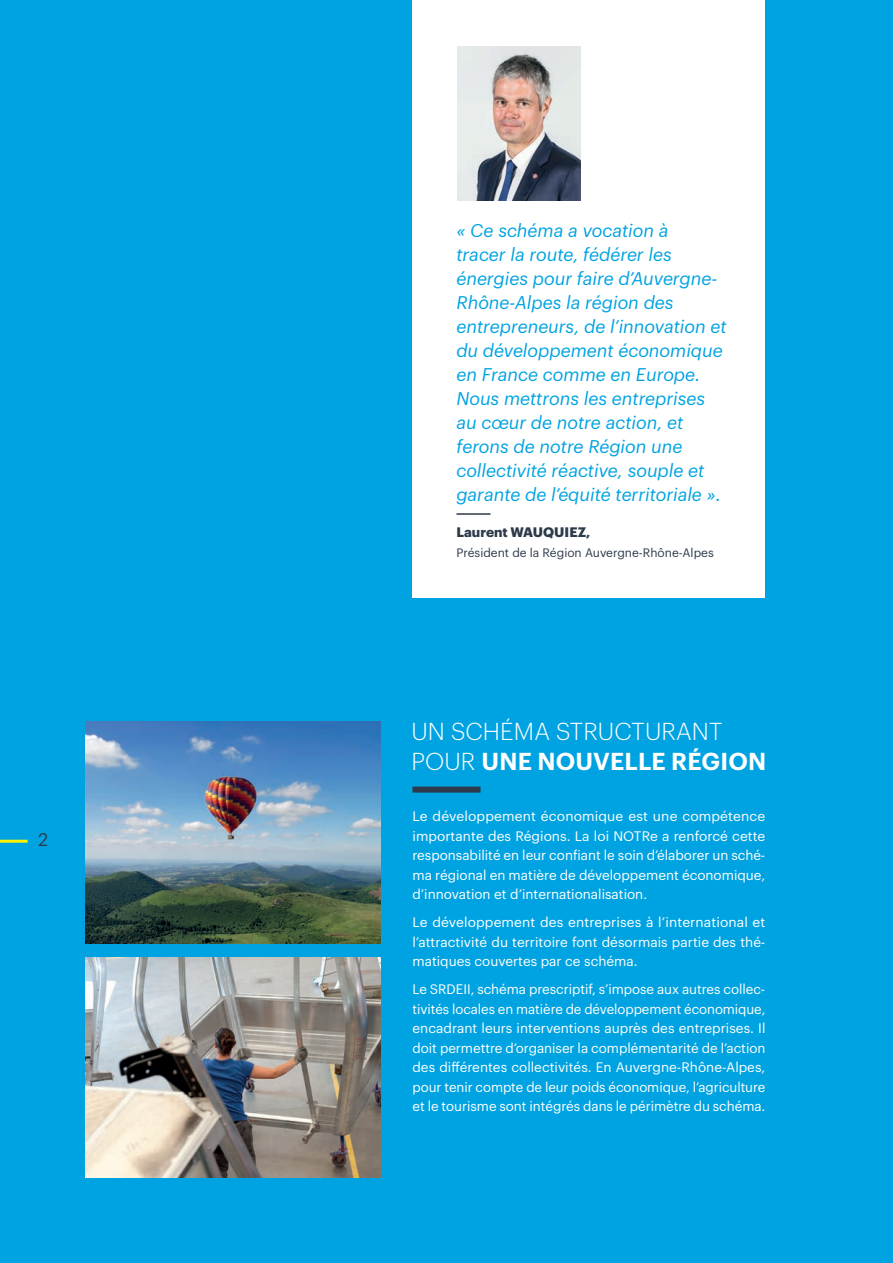
<style>
.page{position:relative;width:893px;height:1263px;background:#00a3e1}
.page>*{position:absolute;margin:0;border:0;box-sizing:border-box;transform-origin:0 0}
.t1{font:300 24px/30px "Graphik";letter-spacing:.005em;color:#fff}
.t2{font:italic 18px/24px "Graphik";color:#00a3e1}
.t3{font:18px "Graphik";color:#2c3a4a}
.t4{font:13.5px/19.5px "Graphik";color:#fff;text-align:justify}
.t5{font:700 13.5px "Graphik";color:#2c3a4a}
.t6{font:12px "Graphik";color:#2c3a4a}
.s1{font-weight:600}
</style>
<div class="page">
<img style="left:85px;top:722px;width:296px;height:221px">
<div style="left:412px;top:0;width:353px;height:598px;background:#fff"></div>
<div style="left:412px;top:786px;width:68px;height:6px;background:#2c3a4a"></div>
<hr style="left:456px;top:513px;width:34px;height:2px;background:#2c3a4a">
<img style="left:457px;top:46px;width:123px;height:155px">
<hr style="left:0;top:840px;width:28px;height:3px;background:#fff101">
<img style="left:85px;top:957px;width:296px;height:220px">
<h2 class="t3" style="left:38px;top:826px;width:11px">2</h2>
<p class="t2" style="left:456px;top:216px;width:272px">« Ce schéma a vocation à<br>tracer la route, fédérer les énergies pour faire d’Auvergne-<br>Rhône-Alpes la région des entrepreneurs, de l’innovation et du développement économique en France comme en Europe.<br>Nous mettrons les entreprises au cœur de notre action, et ferons de notre Région une collectivité réactive, souple et garante de l’équité territoriale ».</p>
<p class="t5" style="left:456px;top:522px;width:136px">Laurent WAUQUIEZ,</p>
<p class="t6" style="left:456px;top:543px;width:259px">Président de la Région Auvergne-Rhône-Alpes</p>
<h1 class="t1" style="left:411px;top:715px;width:356px">UN SCHÉMA STRUCTURANT<br>POUR <span class="s1">UNE NOUVELLE RÉGION</span></h1>
<p class="t4" style="left:412px;top:806px;width:354px">Le développement économique est une compétence importante des Régions. La loi NOTRe a renforcé cette responsabilité en leur confiant le soin d’élaborer un sché&shy;ma régional en matière de développement économique, d’innovation et d’internationalisation.</p>
<p class="t4" style="left:412px;top:912px;width:354px">Le développement des entreprises à l’international et l’attractivité du territoire font désormais partie des thé&shy;matiques couvertes par ce schéma.</p>
<p class="t4" style="left:412px;top:979px;width:355px">Le SRDEII, schéma prescriptif, s’impose aux autres collec&shy;tivités locales en matière de développement économique, encadrant leurs interventions auprès des entreprises. Il doit permettre d’organiser la complémentarité de l’action des différentes collectivités. En Auvergne-Rhône-Alpes, pour tenir compte de leur poids économique, l’agriculture et le tourisme sont intégrés dans le périmètre du schéma.</p>
</div>
